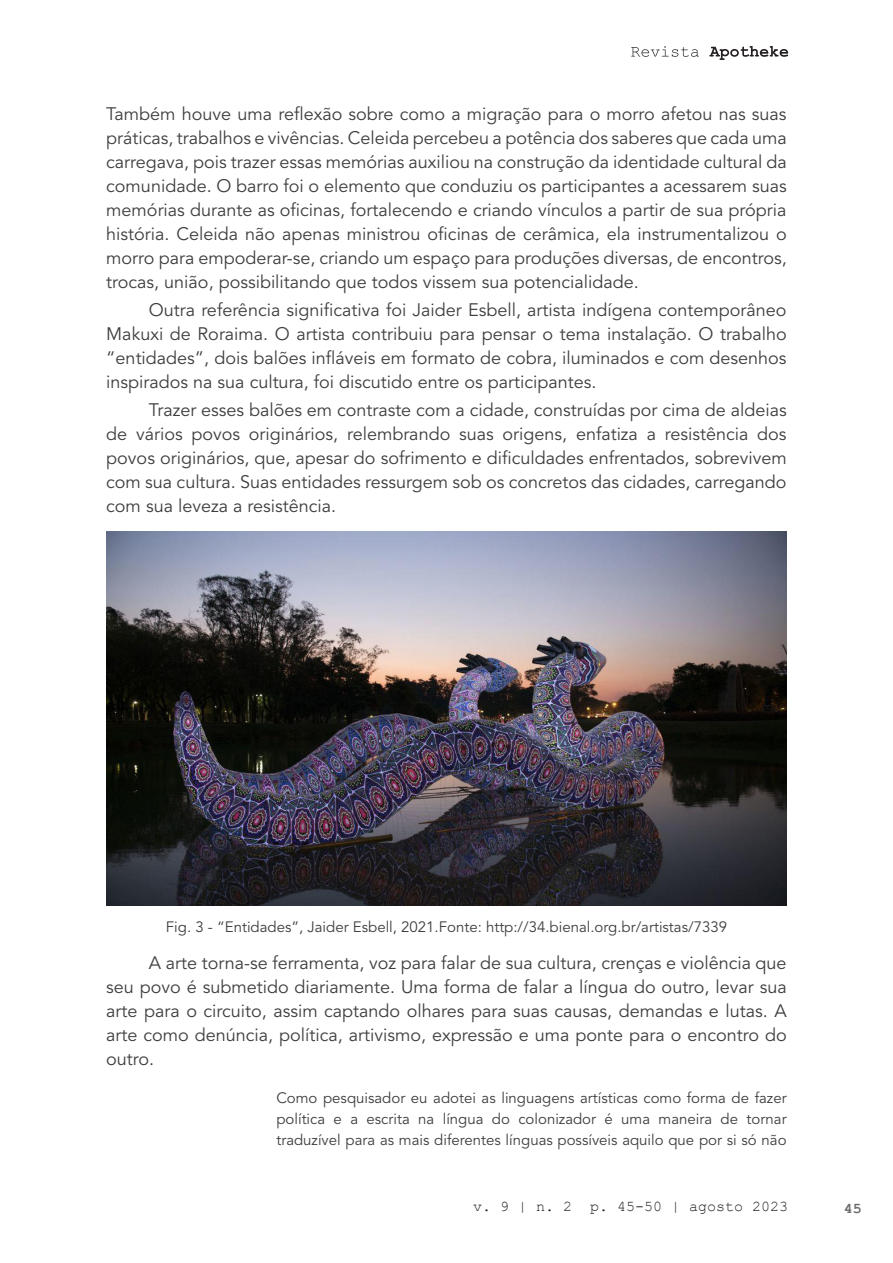
<style>
.page{position:relative;width:893px;height:1263px;background:#fff}
.page>*{position:absolute;margin:0;border:0;box-sizing:border-box;transform-origin:0 0}
.Corpo_Texto{font:18px/24px "Avenir LT Std";color:#3e3e3f;text-align:justify}
.Citação{font:15px/21px "Avenir LT Std";color:#3e3e3f;text-align:justify}
.Legenda_Foto{font:15px "Avenir LT Std";color:#3e3e3f}
.t1{font:15px "Courier New";color:#231f20}
.t2{font:700 15px "Courier New";color:#6b6b6e}
</style>
<div class="page">
<svg style="left:631px;top:46px;width:68px;height:11px"></svg>
<svg style="left:709px;top:46px;width:79px;height:14px"></svg>
<img style="left:106px;top:531px;width:681px;height:375px">
<p class="Corpo_Texto" style="left:106px;top:102px;width:682px">Também houve uma reflexão sobre como a migração para o morro afetou nas suas práticas, trabalhos e vivências. Celeida percebeu a potência dos saberes que cada uma carregava, pois trazer essas memórias auxiliou na construção da identidade cultural da comunidade. O barro foi o elemento que conduziu os participantes a acessarem suas memórias durante as oficinas, fortalecendo e criando vínculos a partir de sua própria história. Celeida não apenas ministrou oficinas de cerâmica, ela instrumentalizou o morro para empoderar-se, criando um espaço para produções diversas, de encontros, trocas, união, possibilitando que todos vissem sua potencialidade.</p>
<p class="Corpo_Texto" style="left:106px;top:298px;width:682px;text-indent:43px">Outra referência significativa foi Jaider Esbell, artista indígena contemporâneo Makuxi de Roraima. O artista contribuiu para pensar o tema instalação. O trabalho “entidades”, dois balões infláveis em formato de cobra, iluminados e com desenhos inspirados na sua cultura, foi discutido entre os participantes.</p>
<p class="Corpo_Texto" style="left:106px;top:399px;width:682px;text-indent:43px">Trazer esses balões em contraste com a cidade, construídas por cima de aldeias de vários povos originários, relembrando suas origens, enfatiza a resistência dos povos originários, que, apesar do sofrimento e dificuldades enfrentados, sobrevivem com sua cultura. Suas entidades ressurgem sob os concretos das cidades, carregando com sua leveza a resistência.</p>
<p class="Legenda_Foto" style="left:166px;top:918px;width:563px">Fig. 3 - “Entidades”, Jaider Esbell, 2021.Fonte: http://34.bienal.org.br/artistas/7339</p>
<p class="Corpo_Texto" style="left:106px;top:951px;width:682px;text-indent:43px">A arte torna-se ferramenta, voz para falar de sua cultura, crenças e violência que seu povo é submetido diariamente. Uma forma de falar a língua do outro, levar sua arte para o circuito, assim captando olhares para suas causas, demandas e lutas. A arte como denúncia, política, artivismo, expressão e uma ponte para o encontro do outro.</p>
<p class="Citação" style="left:276px;top:1087px;width:512px">Como pesquisador eu adotei as linguagens artísticas como forma de fazer política e a escrita na língua do colonizador é uma maneira de tornar traduzível para as mais diferentes línguas possíveis aquilo que por si só não</p>
<p class="t1" style="left:473px;top:1197px;width:317px">v. 9 | n. 2 p. 45-50 | agosto 2023</p>
<p class="t2" style="left:844px;top:1199px;width:19px">45</p>
</div>
